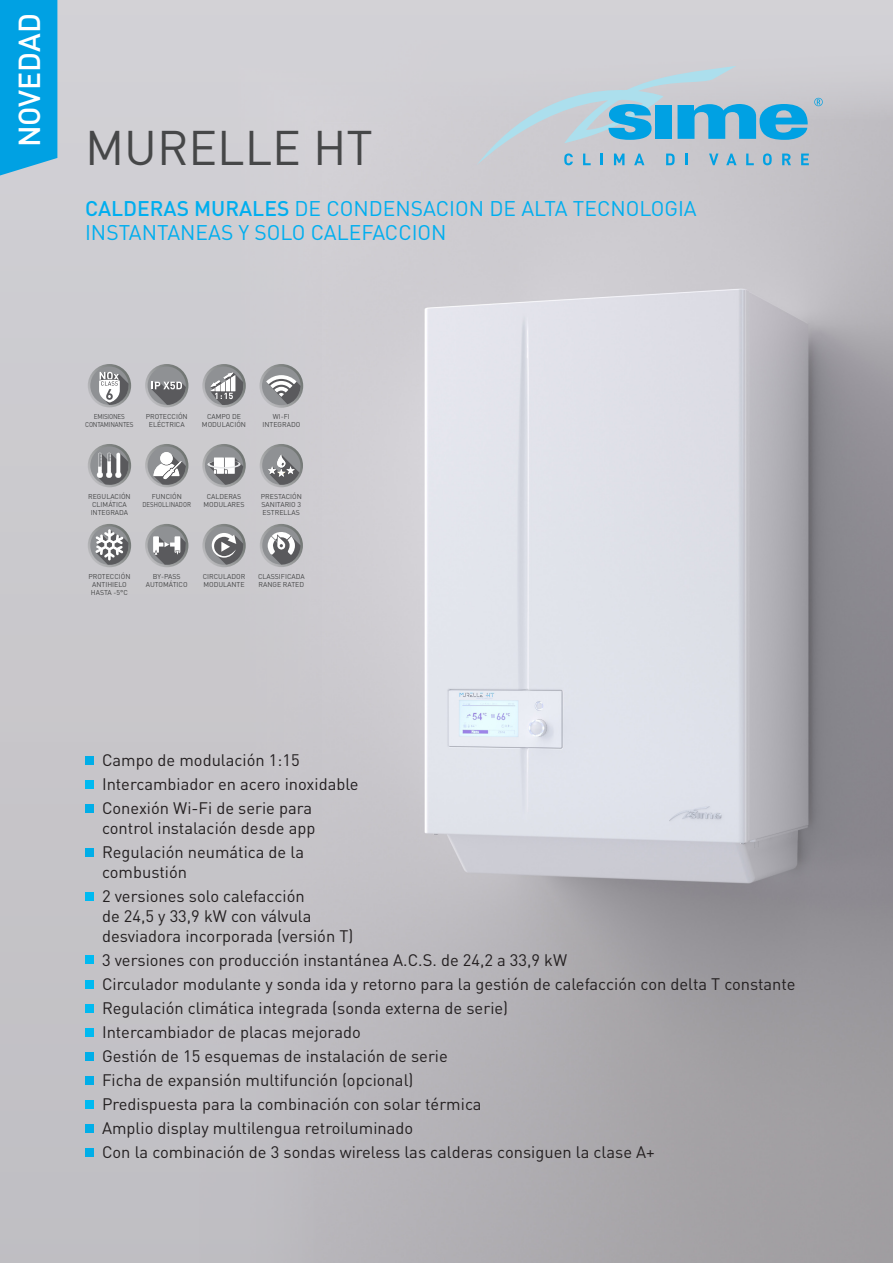
<style>
.page{position:relative;width:893px;height:1263px;background:#cac9cd}
.page>*{position:absolute;margin:0;border:0;box-sizing:border-box;transform-origin:0 0}
.t1{font:48px "DIN";color:#464748}
.t2{font:500 30px "DIN";color:#fff}
.t3{font:21px/24px "DIN";color:#00aeef}
.Descrizione{font:16.5px/19.8px "DIN";color:#231f20}
.Decriz__grassetto{font:16.5px "DIN";color:#231f20}
.t4{font:7.05px/7.6px "DIN";color:#464748;text-align:center}
.t5{font:7.05px/7.6px "DIN";letter-spacing:-.03em;color:#464748;text-align:center;scale:.9 1}
.t6{font:7.05px "DIN";color:#464748;scale:.87 1}
.s1{font-weight:500}
</style>
<div class="page">
<img style="left:199px;top:68px;width:694px;height:1195px">
<svg style="left:476px;top:66px;width:347px;height:100px"></svg>
<div style="left:0;top:0;width:57px;height:175px;background:#00a1e3"></div>
<div style="left:85px;top:756px;width:9px;height:9px;background:#00aee8"></div>
<div style="left:85px;top:780px;width:9px;height:9px;background:#00baf1"></div>
<div style="left:85px;top:804px;width:9px;height:9px;background:#00aee8"></div>
<div style="left:85px;top:848px;width:9px;height:9px;background:#00aee8"></div>
<div style="left:85px;top:892px;width:9px;height:8px;background:#00baf1"></div>
<div style="left:85px;top:956px;width:9px;height:8px;background:#00baf1"></div>
<div style="left:85px;top:980px;width:9px;height:8px;background:#00baf1"></div>
<div style="left:85px;top:1004px;width:9px;height:8px;background:#00baf1"></div>
<div style="left:85px;top:1028px;width:9px;height:8px;background:#00baf1"></div>
<div style="left:85px;top:1052px;width:9px;height:8px;background:#00aee8"></div>
<div style="left:85px;top:1076px;width:9px;height:8px;background:#00aee8"></div>
<div style="left:85px;top:1100px;width:9px;height:8px;background:#00baf1"></div>
<div style="left:85px;top:1124px;width:9px;height:8px;background:#00aee8"></div>
<div style="left:85px;top:1148px;width:9px;height:8px;background:#00aee8"></div>
<svg style="left:88px;top:524px;width:43px;height:43px"></svg>
<div style="left:90px;top:526px;width:39px;height:39px;background:#8f9194;border-radius:50%"></div>
<svg style="left:95px;top:529px;width:35px;height:36px"></svg>
<svg style="left:88px;top:444px;width:43px;height:43px"></svg>
<div style="left:90px;top:446px;width:39px;height:39px;background:#8f9194;border-radius:50%"></div>
<svg style="left:97px;top:453px;width:33px;height:32px"></svg>
<svg style="left:88px;top:364px;width:43px;height:43px"></svg>
<div style="left:90px;top:367px;width:39px;height:38px;background:#8f9194;border-radius:50%"></div>
<svg style="left:99px;top:372px;width:30px;height:33px"></svg>
<svg style="left:145px;top:444px;width:43px;height:43px"></svg>
<div style="left:148px;top:446px;width:38px;height:39px;background:#8f9194;border-radius:50%"></div>
<svg style="left:154px;top:452px;width:32px;height:33px"></svg>
<svg style="left:202px;top:444px;width:44px;height:43px"></svg>
<div style="left:205px;top:446px;width:38px;height:39px;background:#8f9194;border-radius:50%"></div>
<svg style="left:207px;top:457px;width:36px;height:28px"></svg>
<svg style="left:145px;top:524px;width:43px;height:43px"></svg>
<div style="left:148px;top:526px;width:38px;height:39px;background:#8f9194;border-radius:50%"></div>
<svg style="left:153px;top:536px;width:34px;height:29px"></svg>
<svg style="left:202px;top:524px;width:44px;height:43px"></svg>
<div style="left:205px;top:526px;width:38px;height:39px;background:#8f9194;border-radius:50%"></div>
<svg style="left:212px;top:533px;width:33px;height:32px"></svg>
<svg style="left:260px;top:524px;width:43px;height:43px"></svg>
<div style="left:262px;top:526px;width:38px;height:39px;background:#8f9194;border-radius:50%"></div>
<svg style="left:268px;top:531px;width:33px;height:34px"></svg>
<svg style="left:145px;top:364px;width:43px;height:43px"></svg>
<div style="left:148px;top:367px;width:38px;height:38px;background:#8f9194;border-radius:50%"></div>
<svg style="left:152px;top:382px;width:34px;height:23px"></svg>
<svg style="left:259px;top:364px;width:44px;height:44px"></svg>
<div style="left:262px;top:367px;width:39px;height:38px;background:#8f9194;border-radius:50%"></div>
<svg style="left:266px;top:375px;width:35px;height:29px"></svg>
<svg style="left:260px;top:444px;width:43px;height:43px"></svg>
<div style="left:262px;top:446px;width:38px;height:39px;background:#8f9194;border-radius:50%"></div>
<svg style="left:268px;top:454px;width:31px;height:31px"></svg>
<svg style="left:202px;top:364px;width:44px;height:43px"></svg>
<div style="left:205px;top:367px;width:38px;height:38px;background:#8f9194;border-radius:50%"></div>
<svg style="left:210px;top:372px;width:35px;height:33px"></svg>
<p class="t2" style="left:10px;top:147px;width:136px;rotate:-90deg">NOVEDAD</p>
<p class="t1" style="left:85px;top:117px;width:289px">MURELLE HT</p>
<p class="t3" style="left:85px;top:196px;width:613px"><span class="s1">CALDERAS MURALES</span> DE CONDENSACION DE ALTA TECNOLOGIA<br>INSTANTANEAS Y SOLO CALEFACCION</p>
<p class="t5" style="left:85px;top:413px;width:55px">EMISIONES<br>CONTAMINANTES</p>
<p class="t4" style="left:146px;top:413px;width:44px">PROTECCIÓN<br>ELÉCTRICA</p>
<p class="t4" style="left:262px;top:413px;width:39px">WI-FI<br>INTEGRADO</p>
<p class="t4" style="left:202px;top:413px;width:46px">CAMPO DE<br>MODULACIÓN</p>
<p class="t4" style="left:88px;top:493px;width:44px">REGULACIÓN<br>CLIMÁTICA<br>INTEGRADA</p>
<p class="t4" style="left:152px;top:493px;width:32px">FUNCIÓN</p>
<p class="t6" style="left:142px;top:500px;width:57px">DESHOLLINADOR</p>
<p class="t4" style="left:204px;top:493px;width:43px">CALDERAS<br>MODULARES</p>
<p class="t4" style="left:261px;top:493px;width:43px;text-align:justify">PRESTACIÓN SANITARIO 3<br>ESTRELLAS</p>
<p class="t4" style="left:88px;top:573px;width:44px">PROTECCIÓN<br>ANTIHIELO<br>HASTA -5°C</p>
<p class="t4" style="left:153px;top:573px;width:29px">BY-PASS</p>
<p class="t4" style="left:146px;top:580px;width:43px">AUTOMÁTICO</p>
<p class="t4" style="left:203px;top:573px;width:44px;text-align:left">CIRCULADOR<br>MODULANTE</p>
<p class="t4" style="left:258px;top:573px;width:48px">CLASSIFICADA</p>
<p class="t4" style="left:258px;top:580px;width:47px">RANGE RATED</p>
<p class="Decriz__grassetto" style="left:102px;top:750px;width:199px">Campo de modulación 1:15</p>
<p class="Descrizione" style="left:102px;top:774px;width:258px">Intercambiador en acero inoxidable</p>
<p class="Descrizione" style="left:102px;top:798px;width:215px">Conexión Wi-Fi de serie para control instalación desde app</p>
<p class="Descrizione" style="left:102px;top:842px;width:203px">Regulación neumática de la combustión</p>
<p class="Descrizione" style="left:102px;top:886px;width:253px">2 versiones solo calefacción<br>de 24,5 y 33,9 kW con válvula desviadora incorporada (versión T)</p>
<p class="Descrizione" style="left:102px;top:949px;width:467px">3 versiones con producción instantánea A.C.S. de 24,2 a 33,9 kW</p>
<p class="Descrizione" style="left:102px;top:973px;width:695px">Circulador modulante y sonda ida y retorno para la gestión de calefacción con delta T constante</p>
<p class="Descrizione" style="left:102px;top:998px;width:408px">Regulación climática integrada (sonda externa de serie)</p>
<p class="Descrizione" style="left:102px;top:1022px;width:260px">Intercambiador de placas mejorado</p>
<p class="Descrizione" style="left:102px;top:1046px;width:347px">Gestión de 15 esquemas de instalación de serie</p>
<p class="Descrizione" style="left:102px;top:1070px;width:313px">Ficha de expansión multifunción (opcional)</p>
<p class="Descrizione" style="left:102px;top:1094px;width:381px">Predispuesta para la combinación con solar térmica</p>
<p class="Descrizione" style="left:102px;top:1118px;width:313px">Amplio display multilengua retroiluminado</p>
<p class="Descrizione" style="left:102px;top:1142px;width:554px">Con la combinación de 3 sondas wireless las calderas consiguen la clase A+</p>
</div>
